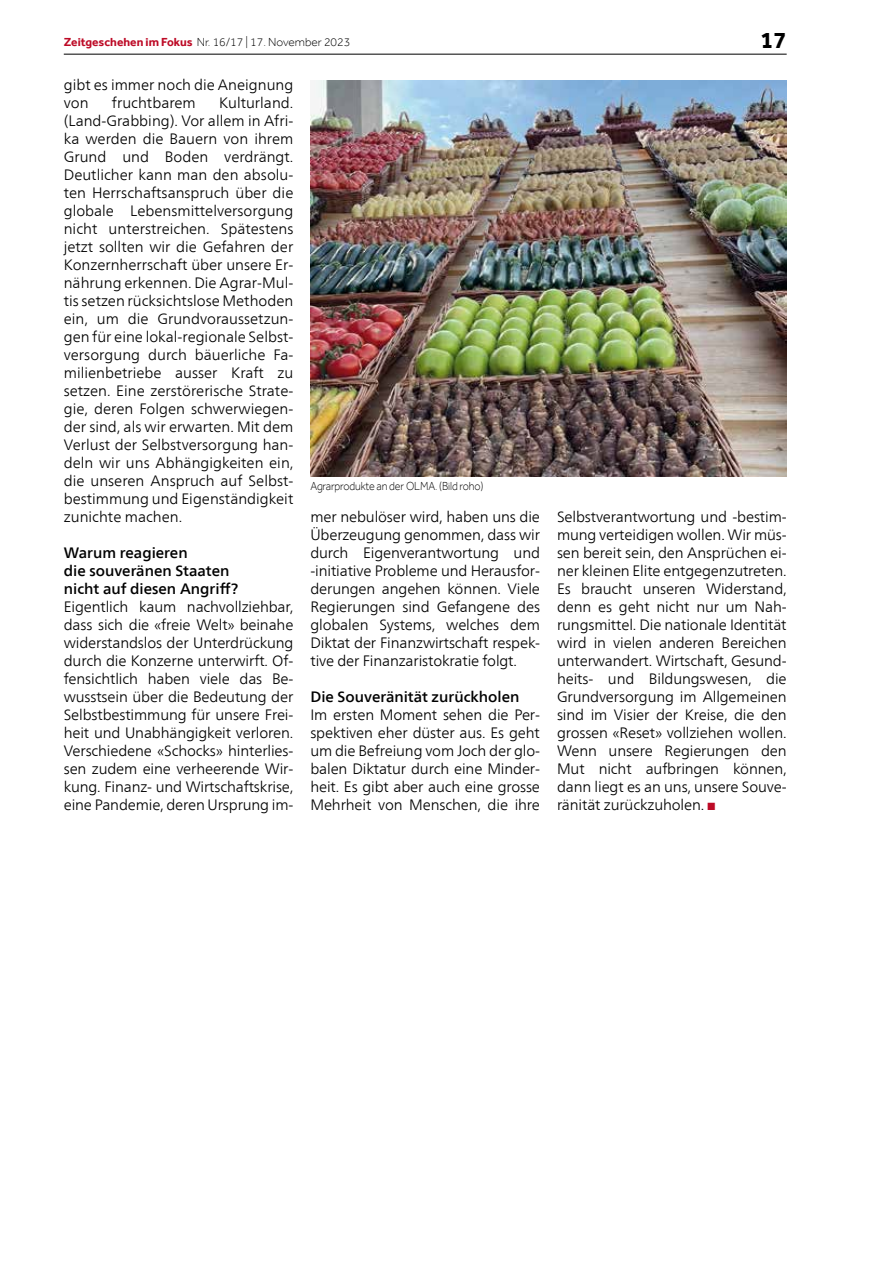
<style>
.page{position:relative;width:893px;height:1263px;background:#fff}
.page>*{position:absolute;margin:0;border:0;box-sizing:border-box;transform-origin:0 0}
.t1{font:700 24px "Effra";color:#000}
.t2{font:300 15px/18px "Frutiger Neue LT Com";letter-spacing:-.01em;color:#000;text-align:justify}
.t3{font:500 15px/18px "Frutiger Neue LT Com";color:#000}
.t4{font:300 12px "Effra";letter-spacing:-.01em;color:#000}
.t5{font:300 12px "Effra";letter-spacing:-.01em;color:#000;scale:.9 1}
.s1{font-weight:700;color:#bd0a26}
.s2{color:#bd0a26}
</style>
<div class="page">
<hr style="left:64px;top:54px;width:723px;height:1px;background:#000">
<img style="left:310px;top:81px;width:477px;height:395px">
<p class="t4" style="left:64px;top:35px;width:288px"><span class="s1">Zeitgeschehen im Fokus</span> Nr. 16/17 | 17. November 2023</p>
<h1 class="t1" style="left:760px;top:26px;width:28px">17</h1>
<p class="t2" style="left:64px;top:76px;width:231px">gibt es immer noch die Aneignung von</p>
<p class="t2" style="left:112px;top:94px;width:85px">fruchtbarem</p>
<p class="t2" style="left:64px;top:94px;width:231px;text-indent:155px">Kulturland. (Land-Grabbing). Vor allem in Afri&shy;ka werden die Bauern von ihrem Grund und Boden verdrängt.<br>Deutlicher kann man den absolu&shy;ten Herrschaftsanspruch über die globale Lebensmittelversorgung nicht unterstreichen. Spätestens jetzt sollten wir die Gefahren der Konzernherrschaft über unsere Er&shy;nährung erkennen. Die Agrar-Mul&shy;tis setzen rücksichtslose Methoden ein, um die Grundvoraussetzun&shy;gen für eine lokal-regionale Selbst&shy;versorgung durch bäuerliche Fa&shy;milienbetriebe ausser Kraft zu setzen. Eine zerstörerische Strate&shy;gie, deren Folgen schwerwiegen&shy;der sind, als wir erwarten. Mit dem Verlust der Selbstversorgung han&shy;deln wir uns Abhängigkeiten ein, die unseren Anspruch auf Selbst&shy;bestimmung und Eigenständigkeit zunichte machen.</p>
<p class="t3" style="left:64px;top:544px;width:176px">Warum reagieren<br>die souveränen Staaten nicht auf diesen Angriff?</p>
<p class="t2" style="left:64px;top:598px;width:231px">Eigentlich kaum nachvollziehbar, dass sich die «freie Welt» beinahe widerstandslos der Unterdrückung durch die Konzerne unterwirft. Of&shy;fensichtlich haben viele das Be&shy;wusstsein über die Bedeutung der Selbstbestimmung für unsere Frei&shy;heit und Unabhängigkeit verloren.<br>Verschiedene «Schocks» hinterlies&shy;sen zudem eine verheerende Wir&shy;kung. Finanz- und Wirtschaftskrise, eine Pandemie, deren Ursprung im-</p>
<p class="t5" style="left:310px;top:479px;width:194px">Agrarprodukte an der OLMA. (Bild roho)</p>
<p class="t2" style="left:310px;top:508px;width:231px">mer nebulöser wird, haben uns die Überzeugung genommen, dass wir durch Eigenverantwortung und -initiative Probleme und Herausfor&shy;derungen angehen können. Viele Regierungen sind Gefangene des globalen Systems, welches dem Diktat der Finanzwirtschaft respek&shy;tive der Finanzaristokratie folgt.</p>
<p class="t3" style="left:310px;top:688px;width:211px">Die Souveränität zurückholen</p>
<p class="t2" style="left:310px;top:706px;width:231px">Im ersten Moment sehen die Per&shy;spektiven eher düster aus. Es geht um die Befreiung vom Joch der glo&shy;balen Diktatur durch eine Minder&shy;heit. Es gibt aber auch eine grosse Mehrheit von Menschen, die ihre</p>
<p class="t2" style="left:557px;top:508px;width:231px">Selbstverantwortung und -bestim&shy;mung verteidigen wollen. Wir müs&shy;sen bereit sein, den Ansprüchen ei&shy;ner kleinen Elite entgegenzutreten.<br>Es braucht unseren Widerstand, denn es geht nicht nur um Nah&shy;rungsmittel. Die nationale Identität wird in vielen anderen Bereichen unterwandert. Wirtschaft, Gesund&shy;heits- und Bildungswesen, die Grundversorgung im Allgemeinen sind im Visier der Kreise, die den grossen «Reset» vollziehen wollen.<br>Wenn unsere Regierungen den Mut nicht aufbringen können, dann liegt es an uns, unsere Souve&shy;ränität zurückzuholen. <span class="s2">■</span></p>
</div>
